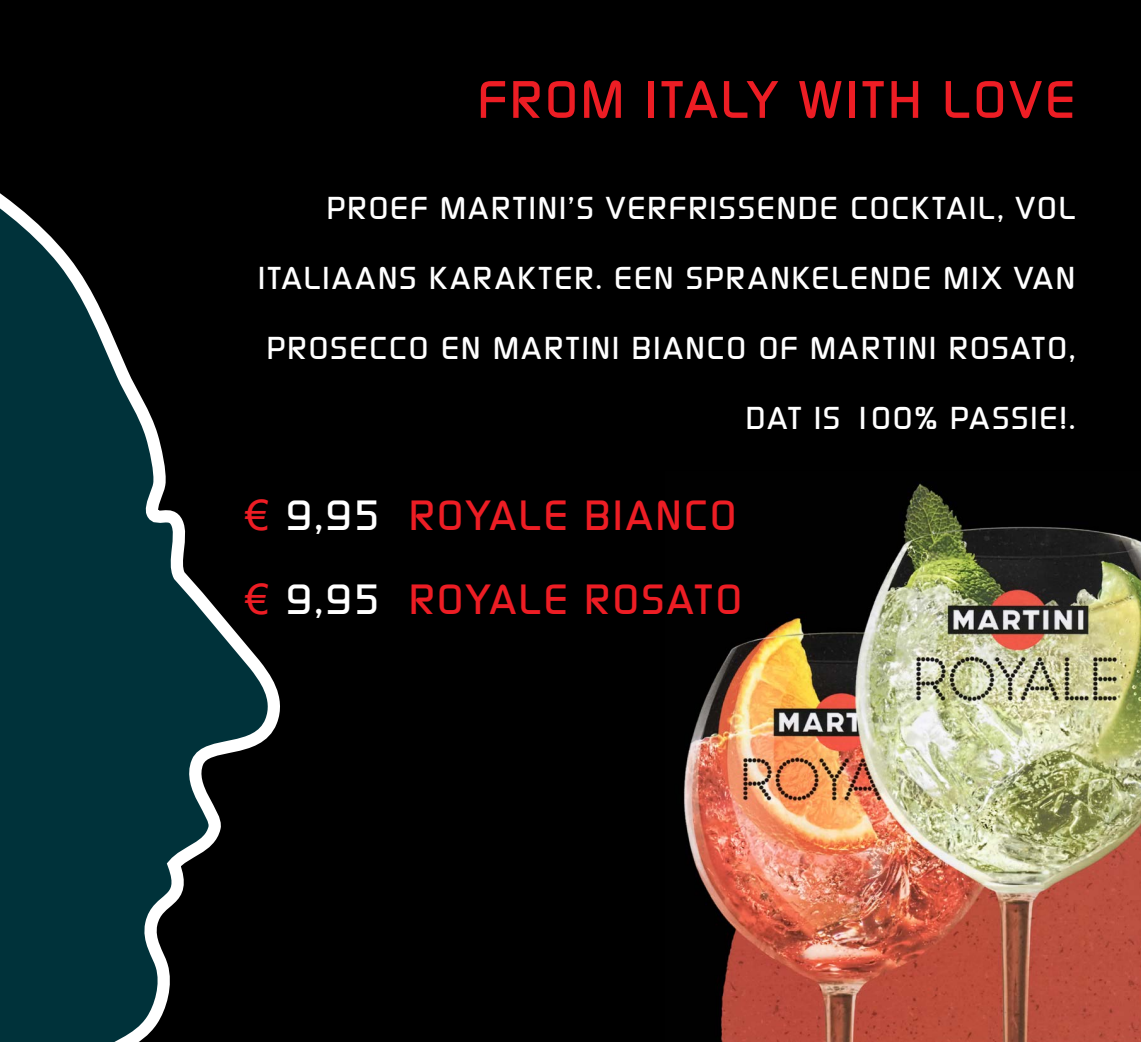
<style>
.page{position:relative;width:1141px;height:1042px;background:#000}
.page>*{position:absolute;margin:0;border:0;box-sizing:border-box;transform-origin:0 0}
.t1{font:500 52.5px "Continuum";letter-spacing:.07em;color:#ed1d24}
.t2{font:500 42px/84px "Continuum";letter-spacing:.065em;color:#ed1d24}
.t3{font:500 42px/84px "Continuum";color:#fff}
.t4{font:500 31.5px "Continuum";letter-spacing:.065em;color:#fff}
.s1{font-family:"Arial";font-weight:400;color:#ed1d24}
</style>
<div class="page">
<svg style="left:0;top:193px;width:280px;height:849px"></svg>
<img style="left:683px;top:483px;width:458px;height:559px">
<h1 class="t1" style="left:478px;top:65px;width:599px">FROM ITALY WITH LOVE</h1>
<p class="t4" style="left:327px;top:188px;width:750px">PROEF MARTINI’S VERFRISSENDE COCKTAIL, VOL</p>
<p class="t4" style="left:258px;top:258px;width:818px">ITALIAANS KARAKTER. EEN SPRANKELENDE MIX VAN</p>
<p class="t4" style="left:267px;top:328px;width:810px">PROSECCO EN MARTINI BIANCO OF MARTINI ROSATO,</p>
<h2 class="t3" style="left:246px;top:472px;width:136px"><span class="s1">€</span> 9,95 <span class="s1">€</span> 9,95</h2>
<p class="t4" style="left:746px;top:398px;width:331px">DAT IS 100% PASSIE!.</p>
<h2 class="t2" style="left:409px;top:472px;width:334px">ROYALE BIANCO<br>ROYALE ROSATO</h2>
</div>
